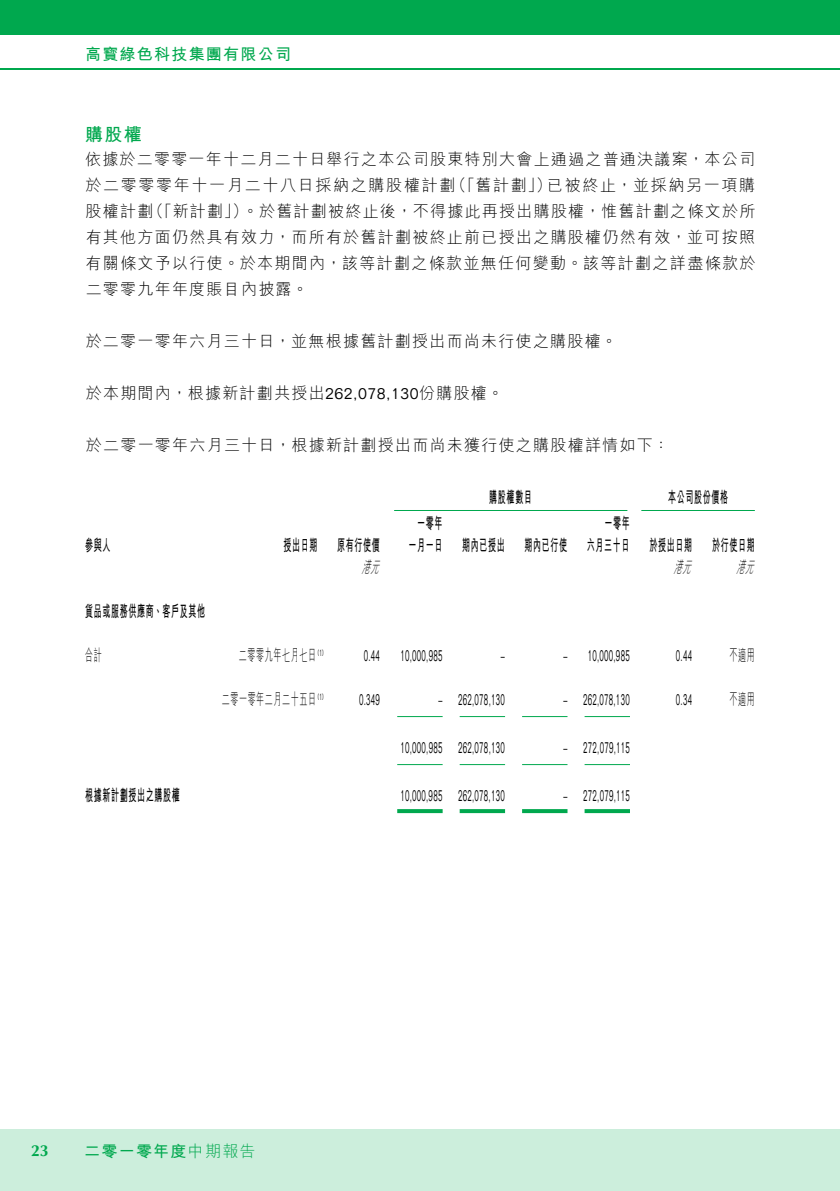
<style>
.page{position:relative;width:840px;height:1191px;background:#fff}
.page>*{position:absolute;margin:0;border:0;box-sizing:border-box;transform-origin:0 0}
.t1{font:700 18px "M Hei HK";color:#00a84e}
.t2{font:300 16px/26px "M Hei HK";letter-spacing:.08em;color:#000}
.t3{font:300 16px "Folio Std";letter-spacing:.03em;color:#000;scale:.5 1}
.t4{font:700 16px "M Hei HK";letter-spacing:.085em;color:#000;scale:.5 1}
.t5{font:300 16px "M Hei HK";letter-spacing:.08em;color:#000;scale:.5 1}
.t6{font:700 16px "M Hei HK";letter-spacing:.08em;color:#00a84e}
.t7{font:italic 300 16px "M Hei HK";color:#000;scale:.5 1}
.t8{font:700 16px "Optima LT Std";color:#00a84e}
.t9{font:300 9.4px "Folio Std";color:#000;scale:.5 1}
.s1{font-family:"Folio Std"}
.s2{font-weight:300}
</style>
<div class="page">
<div style="left:0;top:1129px;width:839px;height:62px;background:#cceedc"></div>
<div style="left:0;top:0;width:839px;height:35px;background:#00a84e"></div>
<hr style="left:0;top:68px;width:839px;height:1px;background:#00a84e">
<hr style="left:394px;top:510px;width:233px;height:1px;background:#00a84e">
<hr style="left:641px;top:510px;width:113px;height:1px;background:#00a84e">
<hr style="left:397px;top:716px;width:45px;height:1px;background:#00a84e">
<hr style="left:459px;top:716px;width:46px;height:1px;background:#00a84e">
<hr style="left:522px;top:716px;width:45px;height:1px;background:#00a84e">
<hr style="left:584px;top:716px;width:45px;height:1px;background:#00a84e">
<hr style="left:397px;top:764px;width:45px;height:1px;background:#00a84e">
<hr style="left:459px;top:764px;width:46px;height:1px;background:#00a84e">
<hr style="left:522px;top:764px;width:45px;height:1px;background:#00a84e">
<hr style="left:584px;top:764px;width:45px;height:1px;background:#00a84e">
<svg style="left:397px;top:809px;width:45px;height:4px"></svg>
<svg style="left:459px;top:809px;width:46px;height:4px"></svg>
<svg style="left:522px;top:809px;width:45px;height:4px"></svg>
<svg style="left:584px;top:809px;width:45px;height:4px"></svg>
<p class="t6" style="left:85px;top:42px;width:207px">高寳綠色科技集團有限公司</p>
<p class="t1" style="left:85px;top:121px;width:58px">購股權</p>
<p class="t2" style="left:85px;top:146px;width:671px;text-align:right">依據於二零零一年十二月二十日舉行之本公司股東特別大會上通過之普通決議案，本公司已被終止，並採納另一項購</p>
<p class="t2" style="left:450px;top:172px;width:103px">（「舊計劃」）</p>
<p class="t2" style="left:148px;top:172px;width:608px;text-indent:-62px">於二零零零年十一月二十八日採納之購股權計劃<br>（「新計劃」）。於舊計劃被終止後，不得據此再授出購股權，惟舊計劃之條文於所</p>
<p class="t2" style="left:85px;top:198px;width:671px">股權計劃<br>有其他方面仍然具有效力，而所有於舊計劃被終止前已授出之購股權仍然有效，並可按照有關條文予以行使。於本期間內，該等計劃之條款並無任何變動。該等計劃之詳盡條款於二零零九年年度賬目內披露。</p>
<p class="t2" style="left:86px;top:328px;width:533px">於二零一零年六月三十日，並無根據舊計劃授出而尚未行使之購股權。</p>
<p class="t2" style="left:86px;top:380px;width:419px">於本期間內，根據新計劃共授出<span class="s1">262,078,130</span>份購股權。</p>
<p class="t2" style="left:86px;top:432px;width:584px">於二零一零年六月三十日，根據新計劃授出而尚未獲行使之購股權詳情如下：</p>
<p class="t4" style="left:667px;top:486px;width:121px">本公司股份價格</p>
<p class="t4" style="left:489px;top:486px;width:87px">購股權數目</p>
<p class="t4" style="left:417px;top:512px;width:52px">一零年</p>
<p class="t4" style="left:604px;top:512px;width:52px">一零年</p>
<p class="t4" style="left:85px;top:534px;width:52px">參與人</p>
<p class="t4" style="left:283px;top:534px;width:69px">授出日期</p>
<p class="t4" style="left:337px;top:534px;width:87px">原有行使價</p>
<p class="t4" style="left:408px;top:534px;width:69px">一月一日</p>
<p class="t4" style="left:462px;top:534px;width:87px">期內已授出</p>
<p class="t4" style="left:524px;top:534px;width:87px">期內已行使</p>
<p class="t4" style="left:586px;top:534px;width:87px">六月三十日</p>
<p class="t4" style="left:649px;top:534px;width:87px">於授出日期</p>
<p class="t4" style="left:711px;top:534px;width:87px">於行使日期</p>
<p class="t7" style="left:361px;top:556px;width:46px">港元</p>
<p class="t7" style="left:673px;top:556px;width:46px">港元</p>
<p class="t7" style="left:736px;top:556px;width:46px">港元</p>
<p class="t4" style="left:85px;top:600px;width:241px">貨品或服務供應商、客戶及其他</p>
<p class="t5" style="left:85px;top:644px;width:35px">合計</p>
<p class="t5" style="left:239px;top:644px;width:155px">二零零九年七月七日</p>
<p class="t9" style="left:317px;top:647px;width:13px">)1(</p>
<p class="t3" style="left:363px;top:646px;width:34px">0.44</p>
<p class="t3" style="left:400px;top:646px;width:86px">10,000,985</p>
<p class="t3" style="left:500px;top:646px;width:9px">–</p>
<p class="t3" style="left:563px;top:646px;width:9px">–</p>
<p class="t3" style="left:587px;top:646px;width:86px">10,000,985</p>
<p class="t3" style="left:675px;top:646px;width:34px">0.44</p>
<p class="t5" style="left:729px;top:644px;width:52px">不適用</p>
<p class="t5" style="left:222px;top:688px;width:190px">二零一零年二月二十五日</p>
<p class="t9" style="left:317px;top:691px;width:13px">)1(</p>
<p class="t3" style="left:359px;top:690px;width:43px">0.349</p>
<p class="t3" style="left:438px;top:690px;width:9px">–</p>
<p class="t3" style="left:458px;top:690px;width:95px">262,078,130</p>
<p class="t3" style="left:563px;top:690px;width:9px">–</p>
<p class="t3" style="left:582px;top:690px;width:95px">262,078,130</p>
<p class="t3" style="left:675px;top:690px;width:34px">0.34</p>
<p class="t5" style="left:729px;top:688px;width:52px">不適用</p>
<p class="t3" style="left:400px;top:738px;width:86px">10,000,985</p>
<p class="t3" style="left:458px;top:738px;width:95px">262,078,130</p>
<p class="t3" style="left:563px;top:738px;width:9px">–</p>
<p class="t3" style="left:583px;top:738px;width:95px">272,079,115</p>
<p class="t4" style="left:85px;top:784px;width:191px">根據新計劃授出之購股權</p>
<p class="t3" style="left:400px;top:786px;width:86px">10,000,985</p>
<p class="t3" style="left:458px;top:786px;width:95px">262,078,130</p>
<p class="t3" style="left:563px;top:786px;width:9px">–</p>
<p class="t3" style="left:583px;top:786px;width:95px">272,079,115</p>
<p class="t8" style="left:31px;top:1141px;width:19px">23</p>
<p class="t6" style="left:84px;top:1139px;width:173px">二零一零年度<span class="s2">中期報告</span></p>
</div>
